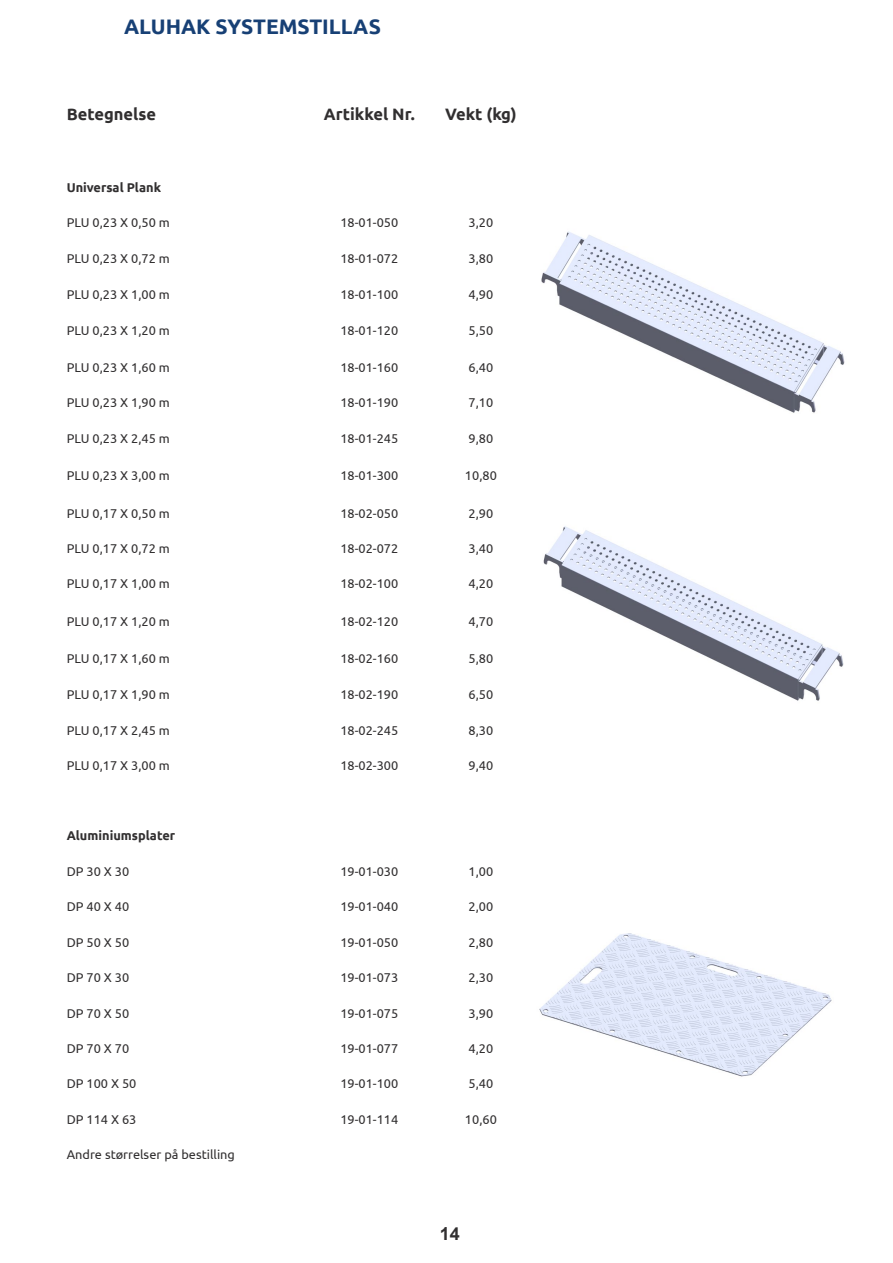
<style>
.page{position:relative;width:893px;height:1263px;background:#fff}
.page>*{position:absolute;margin:0;border:0;box-sizing:border-box;transform-origin:0 0}
.Innhold-_heading_1{font:700 21px "Ubuntu";color:#174075}
.t1{font:700 18px "Arial";color:#312f30}
.Innhold-_listing{font:700 16.5px "Ubuntu";color:#312f30}
.Innhold-_listing-2{font:12.75px "Ubuntu";color:#312f30}
.Innhold-_listing-3{font:700 12.75px "Ubuntu";color:#312f30}
</style>
<div class="page">
<img style="left:541px;top:231px;width:304px;height:182px">
<img style="left:543px;top:526px;width:301px;height:175px">
<img style="left:539px;top:933px;width:293px;height:144px">
<p class="Innhold-_heading_1" style="left:124px;top:14px;width:258px">ALUHAK SYSTEMSTILLAS</p>
<p class="Innhold-_listing" style="left:67px;top:104px;width:91px">Betegnelse</p>
<p class="Innhold-_listing" style="left:324px;top:104px;width:92px">Artikkel Nr.</p>
<p class="Innhold-_listing" style="left:445px;top:104px;width:73px">Vekt (kg)</p>
<p class="Innhold-_listing-3" style="left:67px;top:180px;width:96px">Universal Plank</p>
<p class="Innhold-_listing-2" style="left:67px;top:215px;width:105px">PLU 0,23 X 0,50 m</p>
<p class="Innhold-_listing-2" style="left:340px;top:215px;width:59px">18-01-050</p>
<p class="Innhold-_listing-2" style="left:469px;top:215px;width:26px">3,20</p>
<p class="Innhold-_listing-2" style="left:67px;top:251px;width:105px">PLU 0,23 X 0,72 m</p>
<p class="Innhold-_listing-2" style="left:340px;top:251px;width:59px">18-01-072</p>
<p class="Innhold-_listing-2" style="left:469px;top:251px;width:26px">3,80</p>
<p class="Innhold-_listing-2" style="left:67px;top:287px;width:105px">PLU 0,23 X 1,00 m</p>
<p class="Innhold-_listing-2" style="left:340px;top:287px;width:59px">18-01-100</p>
<p class="Innhold-_listing-2" style="left:469px;top:287px;width:26px">4,90</p>
<p class="Innhold-_listing-2" style="left:67px;top:323px;width:105px">PLU 0,23 X 1,20 m</p>
<p class="Innhold-_listing-2" style="left:340px;top:323px;width:59px">18-01-120</p>
<p class="Innhold-_listing-2" style="left:469px;top:323px;width:26px">5,50</p>
<p class="Innhold-_listing-2" style="left:67px;top:359px;width:105px">PLU 0,23 X 1,60 m</p>
<p class="Innhold-_listing-2" style="left:340px;top:359px;width:59px">18-01-160</p>
<p class="Innhold-_listing-2" style="left:469px;top:359px;width:26px">6,40</p>
<p class="Innhold-_listing-2" style="left:67px;top:395px;width:105px">PLU 0,23 X 1,90 m</p>
<p class="Innhold-_listing-2" style="left:340px;top:395px;width:59px">18-01-190</p>
<p class="Innhold-_listing-2" style="left:469px;top:395px;width:26px">7,10</p>
<p class="Innhold-_listing-2" style="left:67px;top:430px;width:105px">PLU 0,23 X 2,45 m</p>
<p class="Innhold-_listing-2" style="left:340px;top:430px;width:59px">18-01-245</p>
<p class="Innhold-_listing-2" style="left:469px;top:430px;width:26px">9,80</p>
<p class="Innhold-_listing-2" style="left:67px;top:468px;width:105px">PLU 0,23 X 3,00 m</p>
<p class="Innhold-_listing-2" style="left:340px;top:468px;width:59px">18-01-300</p>
<p class="Innhold-_listing-2" style="left:465px;top:468px;width:33px">10,80</p>
<p class="Innhold-_listing-2" style="left:67px;top:505px;width:105px">PLU 0,17 X 0,50 m</p>
<p class="Innhold-_listing-2" style="left:340px;top:505px;width:59px">18-02-050</p>
<p class="Innhold-_listing-2" style="left:469px;top:505px;width:26px">2,90</p>
<p class="Innhold-_listing-2" style="left:67px;top:541px;width:105px">PLU 0,17 X 0,72 m</p>
<p class="Innhold-_listing-2" style="left:340px;top:541px;width:59px">18-02-072</p>
<p class="Innhold-_listing-2" style="left:469px;top:541px;width:26px">3,40</p>
<p class="Innhold-_listing-2" style="left:67px;top:576px;width:105px">PLU 0,17 X 1,00 m</p>
<p class="Innhold-_listing-2" style="left:340px;top:576px;width:59px">18-02-100</p>
<p class="Innhold-_listing-2" style="left:469px;top:576px;width:26px">4,20</p>
<p class="Innhold-_listing-2" style="left:67px;top:613px;width:105px">PLU 0,17 X 1,20 m</p>
<p class="Innhold-_listing-2" style="left:340px;top:613px;width:59px">18-02-120</p>
<p class="Innhold-_listing-2" style="left:469px;top:613px;width:26px">4,70</p>
<p class="Innhold-_listing-2" style="left:67px;top:651px;width:105px">PLU 0,17 X 1,60 m</p>
<p class="Innhold-_listing-2" style="left:340px;top:651px;width:59px">18-02-160</p>
<p class="Innhold-_listing-2" style="left:469px;top:651px;width:26px">5,80</p>
<p class="Innhold-_listing-2" style="left:67px;top:687px;width:105px">PLU 0,17 X 1,90 m</p>
<p class="Innhold-_listing-2" style="left:340px;top:687px;width:59px">18-02-190</p>
<p class="Innhold-_listing-2" style="left:469px;top:687px;width:26px">6,50</p>
<p class="Innhold-_listing-2" style="left:67px;top:722px;width:105px">PLU 0,17 X 2,45 m</p>
<p class="Innhold-_listing-2" style="left:340px;top:722px;width:59px">18-02-245</p>
<p class="Innhold-_listing-2" style="left:469px;top:722px;width:26px">8,30</p>
<p class="Innhold-_listing-2" style="left:67px;top:758px;width:105px">PLU 0,17 X 3,00 m</p>
<p class="Innhold-_listing-2" style="left:340px;top:758px;width:59px">18-02-300</p>
<p class="Innhold-_listing-2" style="left:469px;top:758px;width:26px">9,40</p>
<p class="Innhold-_listing-3" style="left:67px;top:828px;width:110px">Aluminiumsplater</p>
<p class="Innhold-_listing-2" style="left:67px;top:864px;width:64px">DP 30 X 30</p>
<p class="Innhold-_listing-2" style="left:340px;top:864px;width:59px">19-01-030</p>
<p class="Innhold-_listing-2" style="left:469px;top:864px;width:26px">1,00</p>
<p class="Innhold-_listing-2" style="left:67px;top:899px;width:64px">DP 40 X 40</p>
<p class="Innhold-_listing-2" style="left:340px;top:899px;width:59px">19-01-040</p>
<p class="Innhold-_listing-2" style="left:469px;top:899px;width:26px">2,00</p>
<p class="Innhold-_listing-2" style="left:67px;top:934px;width:64px">DP 50 X 50</p>
<p class="Innhold-_listing-2" style="left:340px;top:934px;width:59px">19-01-050</p>
<p class="Innhold-_listing-2" style="left:469px;top:934px;width:26px">2,80</p>
<p class="Innhold-_listing-2" style="left:67px;top:970px;width:64px">DP 70 X 30</p>
<p class="Innhold-_listing-2" style="left:340px;top:970px;width:59px">19-01-073</p>
<p class="Innhold-_listing-2" style="left:469px;top:970px;width:26px">2,30</p>
<p class="Innhold-_listing-2" style="left:67px;top:1005px;width:64px">DP 70 X 50</p>
<p class="Innhold-_listing-2" style="left:340px;top:1005px;width:59px">19-01-075</p>
<p class="Innhold-_listing-2" style="left:469px;top:1005px;width:26px">3,90</p>
<p class="Innhold-_listing-2" style="left:67px;top:1041px;width:64px">DP 70 X 70</p>
<p class="Innhold-_listing-2" style="left:340px;top:1041px;width:59px">19-01-077</p>
<p class="Innhold-_listing-2" style="left:469px;top:1041px;width:26px">4,20</p>
<p class="Innhold-_listing-2" style="left:67px;top:1076px;width:71px">DP 100 X 50</p>
<p class="Innhold-_listing-2" style="left:340px;top:1076px;width:59px">19-01-100</p>
<p class="Innhold-_listing-2" style="left:469px;top:1076px;width:26px">5,40</p>
<p class="Innhold-_listing-2" style="left:67px;top:1111px;width:71px">DP 114 X 63</p>
<p class="Innhold-_listing-2" style="left:340px;top:1111px;width:59px">19-01-114</p>
<p class="Innhold-_listing-2" style="left:465px;top:1111px;width:33px">10,60</p>
<p class="Innhold-_listing-2" style="left:67px;top:1147px;width:170px">Andre størrelser på bestilling</p>
<p class="t1" style="left:440px;top:1221px;width:22px">14</p>
</div>
